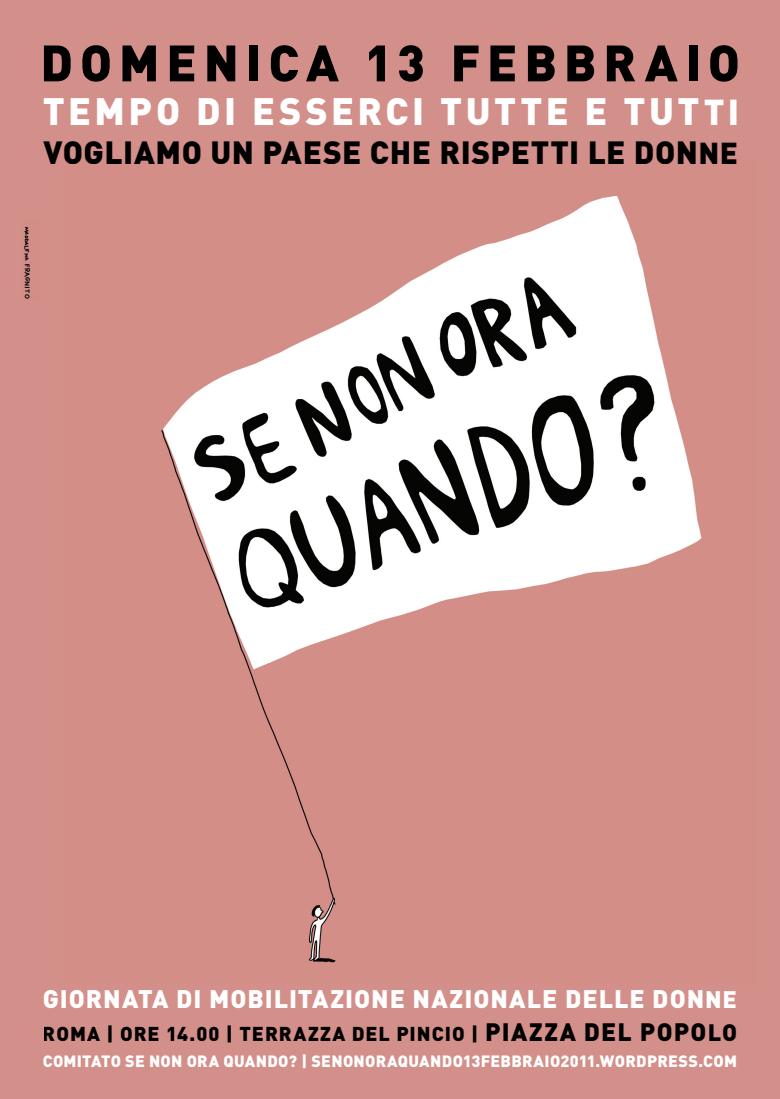
<style>
.page{position:relative;width:780px;height:1099px;background:#fff}
.page>*{position:absolute;margin:0;border:0;box-sizing:border-box;transform-origin:0 0}
.t1{font:900 50.38px "DIN";letter-spacing:.135em;color:#000}
.t2{font:900 37.75px "DIN";letter-spacing:.095em;color:#fff}
.t3{font:900 31.75px "DIN";letter-spacing:.015em;color:#000}
.t4{font:900 25.12px "DIN";letter-spacing:.04em;color:#fff}
.t5{font:900 19.88px "DIN";letter-spacing:.05em;color:#000}
.t6{font:900 16.12px "DIN";letter-spacing:.02em;color:#fff}
.s1{font-size:35.62px}
.s2{font-size:29.88px}
.s3{font-size:23.75px}
.s4{font-size:24.88px}
.s5{font-size:23.5px}
</style>
<div class="page">
<div style="left:0;top:0;width:780px;height:1098px;background:#d38f89"></div>
<img style="left:161px;top:196px;width:541px;height:767px">
<img style="left:24px;top:227px;width:6px;height:72px">
<h1 class="t1" style="left:40px;top:29px;width:701px">DOMENICA 13 FEBBRAIO</h1>
<h2 class="t2" style="left:43px;top:86px;width:697px">TEMPO DI ESSERCI TUTTE E TUT<span class="s1">TI</span></h2>
<h3 class="t3" style="left:43px;top:131px;width:696px">VOGLIAMO UN PAESE CHE RISPETTI LE DON<span class="s2">NE</span></h3>
<h3 class="t4" style="left:43px;top:982px;width:695px">GIORNATA DI MOBILITAZIONE NAZIONALE DELLE DON<span class="s3">NE</span></h3>
<p class="t5" style="left:43px;top:1020px;width:696px">ROMA | ORE 14.00 | TERRAZZA DEL PINCIO | <span class="s4">PIAZZA DEL POPO</span><span class="s5">LO</span></p>
<p class="t6" style="left:43px;top:1050px;width:696px">COMITATO SE NON ORA QUANDO? | SENONORAQUANDO13FEBBRAIO2011.WORDPRESS.COM</p>
</div>
